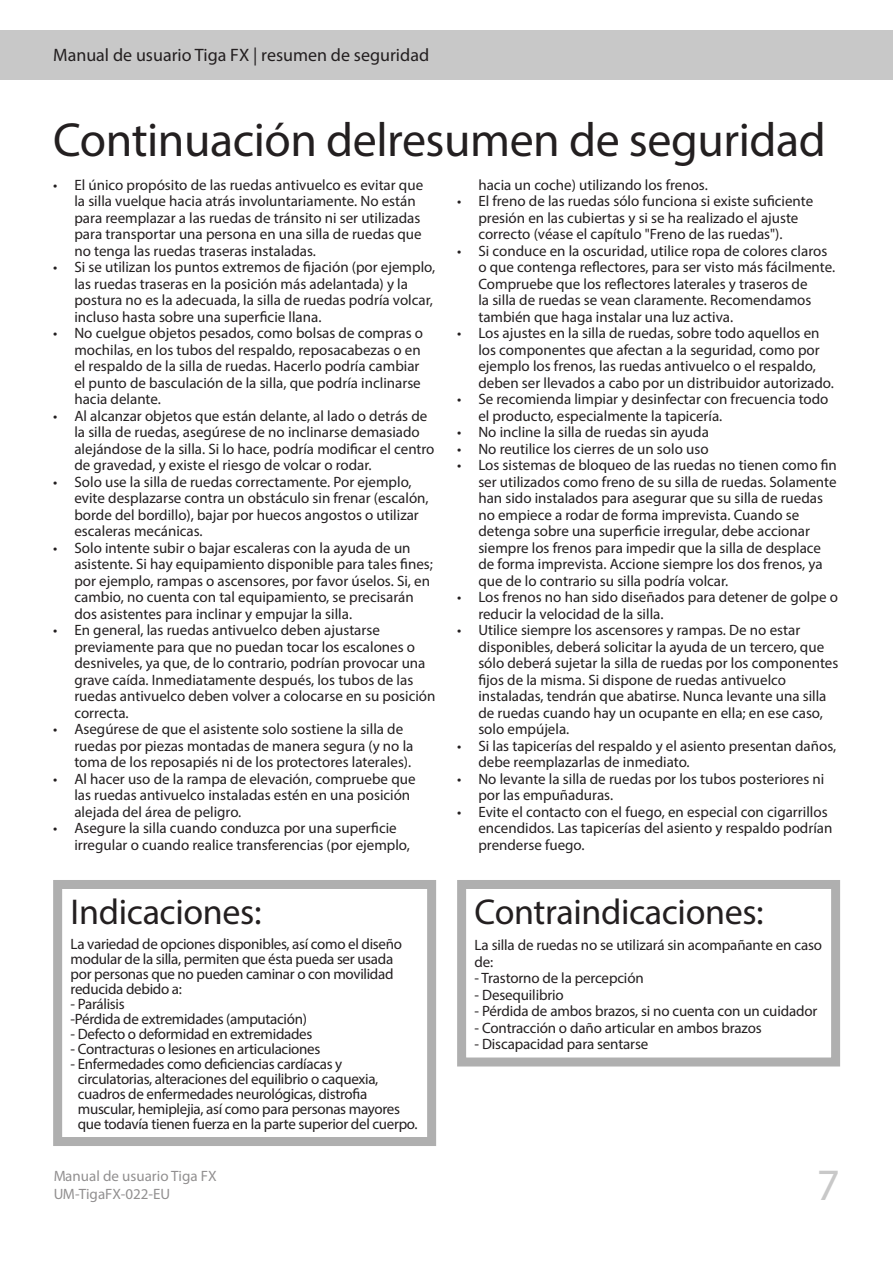
<style>
.page{position:relative;width:893px;height:1263px;background:#fff}
.page>*{position:absolute;margin:0;border:0;box-sizing:border-box;transform-origin:0 0}
.Heading_1{font:48px "Myriad Pro";letter-spacing:-.01em;color:#231f20}
.t1{font:45px "Myriad Pro";color:#c8c8c8}
.Box_Heading{font:36px "Myriad Pro";letter-spacing:-.01em;color:#231f20}
.t2{font:18px "Myriad Pro";color:#231f20}
.Box_Text_10_11{font:15px/16.5px "Myriad Pro";color:#231f20}
.Box_Text_10_11-2{font:15px/15px "Myriad Pro";letter-spacing:-.02em;color:#231f20}
</style>
<div class="page">
<div style="left:0;top:31px;width:893px;height:49px;background:#c8c8c8"></div>
<div style="left:53px;top:880px;width:383px;height:266px;border:9px solid #afafaf"></div>
<div style="left:457px;top:880px;width:383px;height:186px;border:9px solid #afafaf"></div>
<p class="t2" style="left:53px;top:44px;width:377px">Manual de usuario Tiga FX | resumen de seguridad</p>
<p class="Heading_1" style="left:53px;top:111px;width:774px">Continuación delresumen de seguridad</p>
<p class="Box_Text_10_11" style="left:74px;top:176px;width:350px;text-indent:-21px">• El único propósito de las ruedas antivuelco es evitar que la silla vuelque hacia atrás involuntariamente. No están para reemplazar a las ruedas de tránsito ni ser utilizadas para transportar una persona en una silla de ruedas que no tenga las ruedas traseras instaladas.</p>
<p class="Box_Text_10_11" style="left:74px;top:259px;width:362px;text-indent:-21px">• Si se utilizan los puntos extremos de fijación (por ejemplo, las ruedas traseras en la posición más adelantada) y la postura no es la adecuada, la silla de ruedas podría volcar, incluso hasta sobre una superficie llana.</p>
<p class="Box_Text_10_11" style="left:74px;top:325px;width:350px;text-indent:-21px">• No cuelgue objetos pesados, como bolsas de compras o mochilas, en los tubos del respaldo, reposacabezas o en el respaldo de la silla de ruedas. Hacerlo podría cambiar el punto de basculación de la silla, que podría inclinarse hacia delante.</p>
<p class="Box_Text_10_11" style="left:74px;top:407px;width:362px;text-indent:-21px">• Al alcanzar objetos que están delante, al lado o detrás de la silla de ruedas, asegúrese de no inclinarse demasiado alejándose de la silla. Si lo hace, podría modificar el centro de gravedad, y existe el riesgo de volcar o rodar.</p>
<p class="Box_Text_10_11" style="left:74px;top:473px;width:356px;text-indent:-21px">• Solo use la silla de ruedas correctamente. Por ejemplo, evite desplazarse contra un obstáculo sin frenar (escalón, borde del bordillo), bajar por huecos angostos o utilizar escaleras mecánicas.</p>
<p class="Box_Text_10_11" style="left:74px;top:539px;width:360px;text-indent:-21px">• Solo intente subir o bajar escaleras con la ayuda de un asistente. Si hay equipamiento disponible para tales fines; por ejemplo, rampas o ascensores, por favor úselos. Si, en cambio, no cuenta con tal equipamiento, se precisarán dos asistentes para inclinar y empujar la silla.</p>
<p class="Box_Text_10_11" style="left:74px;top:622px;width:363px;text-indent:-21px">• En general, las ruedas antivuelco deben ajustarse previamente para que no puedan tocar los escalones o desniveles, ya que, de lo contrario, podrían provocar una grave caída. Inmediatamente después, los tubos de las ruedas antivuelco deben volver a colocarse en su posición correcta.</p>
<p class="Box_Text_10_11" style="left:74px;top:721px;width:341px;text-indent:-21px">• Asegúrese de que el asistente solo sostiene la silla de ruedas por piezas montadas de manera segura (y no la toma de los reposapiés ni de los protectores laterales).</p>
<p class="Box_Text_10_11" style="left:74px;top:770px;width:343px;text-indent:-21px">• Al hacer uso de la rampa de elevación, compruebe que las ruedas antivuelco instaladas estén en una posición alejada del área de peligro.</p>
<p class="Box_Text_10_11" style="left:74px;top:820px;width:337px;text-indent:-21px">• Asegure la silla cuando conduzca por una superficie irregular o cuando realice transferencias (por ejemplo,</p>
<p class="Box_Text_10_11" style="left:478px;top:176px;width:231px">hacia un coche) utilizando los frenos.</p>
<p class="Box_Text_10_11" style="left:478px;top:193px;width:336px;text-indent:-21px">• El freno de las ruedas sólo funciona si existe suficiente presión en las cubiertas y si se ha realizado el ajuste correcto (véase el capítulo "Freno de las ruedas").</p>
<p class="Box_Text_10_11" style="left:478px;top:242px;width:358px;text-indent:-21px">• Si conduce en la oscuridad, utilice ropa de colores claros o que contenga reflectores, para ser visto más fácilmente.<br>Compruebe que los reflectores laterales y traseros de<br>la silla de ruedas se vean claramente. Recomendamos también que haga instalar una luz activa.</p>
<p class="Box_Text_10_11" style="left:478px;top:325px;width:357px;text-indent:-21px">• Los ajustes en la silla de ruedas, sobre todo aquellos en los componentes que afectan a la seguridad, como por ejemplo los frenos, las ruedas antivuelco o el respaldo, deben ser llevados a cabo por un distribuidor autorizado.</p>
<p class="Box_Text_10_11" style="left:478px;top:391px;width:352px;text-indent:-21px">• Se recomienda limpiar y desinfectar con frecuencia todo el producto, especialmente la tapicería.</p>
<p class="Box_Text_10_11" style="left:457px;top:424px;width:253px">• No incline la silla de ruedas sin ayuda</p>
<p class="Box_Text_10_11" style="left:457px;top:440px;width:253px">• No reutilice los cierres de un solo uso</p>
<p class="Box_Text_10_11" style="left:478px;top:457px;width:360px;text-indent:-21px">• Los sistemas de bloqueo de las ruedas no tienen como fin ser utilizados como freno de su silla de ruedas. Solamente han sido instalados para asegurar que su silla de ruedas no empiece a rodar de forma imprevista. Cuando se detenga sobre una superficie irregular, debe accionar siempre los frenos para impedir que la silla de desplace de forma imprevista. Accione siempre los dos frenos, ya que de lo contrario su silla podría volcar.</p>
<p class="Box_Text_10_11" style="left:478px;top:589px;width:361px;text-indent:-21px">• Los frenos no han sido diseñados para detener de golpe o reducir la velocidad de la silla.</p>
<p class="Box_Text_10_11" style="left:478px;top:622px;width:361px;text-indent:-21px">• Utilice siempre los ascensores y rampas. De no estar disponibles, deberá solicitar la ayuda de un tercero, que sólo deberá sujetar la silla de ruedas por los componentes fijos de la misma. Si dispone de ruedas antivuelco instaladas, tendrán que abatirse. Nunca levante una silla de ruedas cuando hay un ocupante en ella; en ese caso, solo empújela.</p>
<p class="Box_Text_10_11" style="left:478px;top:737px;width:359px;text-indent:-21px">• Si las tapicerías del respaldo y el asiento presentan daños, debe reemplazarlas de inmediato.</p>
<p class="Box_Text_10_11" style="left:478px;top:770px;width:347px;text-indent:-21px">• No levante la silla de ruedas por los tubos posteriores ni por las empuñaduras.</p>
<p class="Box_Text_10_11" style="left:478px;top:803px;width:356px;text-indent:-21px">• Evite el contacto con el fuego, en especial con cigarrillos encendidos. Las tapicerías del asiento y respaldo podrían prenderse fuego.</p>
<p class="Box_Heading" style="left:71px;top:890px;width:192px">Indicaciones:</p>
<p class="Box_Text_10_11-2" style="left:71px;top:936px;width:333px">La variedad de opciones disponibles, así como el diseño modular de la silla, permiten que ésta pueda ser usada por personas que no pueden caminar o con movilidad reducida debido a:</p>
<p class="Box_Text_10_11-2" style="left:71px;top:996px;width:56px">- Parálisis</p>
<p class="Box_Text_10_11-2" style="left:71px;top:1011px;width:238px">-Pérdida de extremidades (amputación)</p>
<p class="Box_Text_10_11-2" style="left:71px;top:1026px;width:243px">- Defecto o deformidad en extremidades</p>
<p class="Box_Text_10_11-2" style="left:71px;top:1041px;width:251px">- Contracturas o lesiones en articulaciones</p>
<p class="Box_Text_10_11-2" style="left:78px;top:1056px;width:341px;text-indent:-7px">- Enfermedades como deficiencias cardíacas y circulatorias, alteraciones del equilibrio o caquexia, cuadros de enfermedades neurológicas, distrofia muscular, hemiplejia, así como para personas mayores que todavía tienen fuerza en la parte superior del cuerpo.</p>
<p class="Box_Heading" style="left:475px;top:890px;width:291px">Contraindicaciones:</p>
<p class="Box_Text_10_11" style="left:475px;top:936px;width:349px">La silla de ruedas no se utilizará sin acompañante en caso de:</p>
<p class="Box_Text_10_11" style="left:475px;top:969px;width:171px">- Trastorno de la percepción</p>
<p class="Box_Text_10_11" style="left:475px;top:986px;width:91px">- Desequilibrio</p>
<p class="Box_Text_10_11" style="left:475px;top:1002px;width:344px">- Pérdida de ambos brazos, si no cuenta con un cuidador</p>
<p class="Box_Text_10_11" style="left:475px;top:1019px;width:289px">- Contracción o daño articular en ambos brazos</p>
<p class="Box_Text_10_11" style="left:475px;top:1035px;width:175px">- Discapacidad para sentarse</p>
<p class="Box_Text_10_11" style="left:53px;top:1167px;width:165px;line-height:18px">Manual de usuario Tiga FX<br>UM-TigaFX-022-EU</p>
<h2 class="t1" style="left:817px;top:1157px;width:25px">7</h2>
</div>
